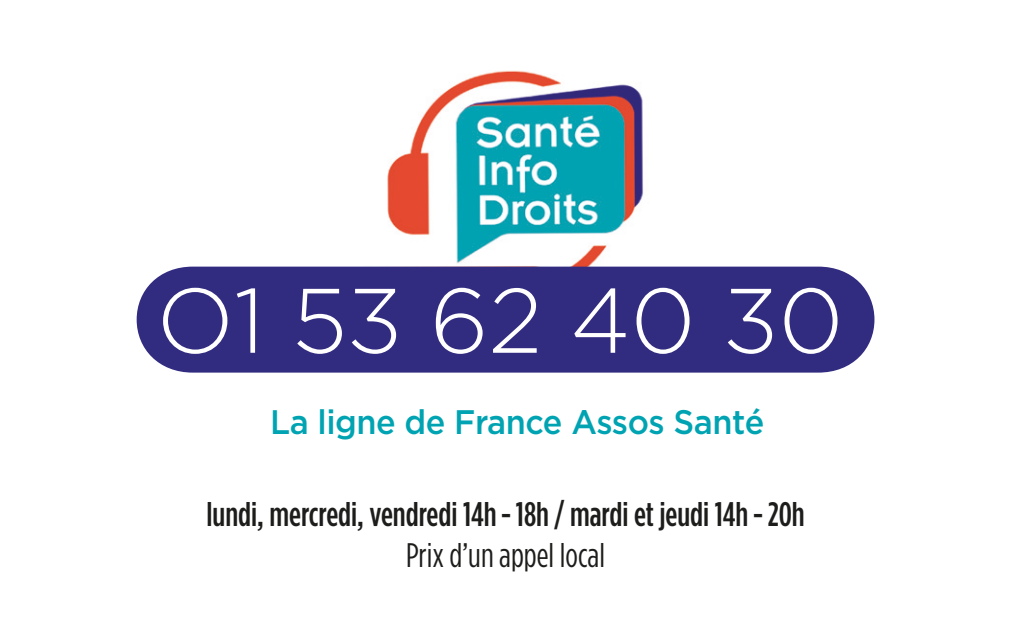
<style>
.page{position:relative;width:1010px;height:624px;background:#fff}
.page>*{position:absolute;margin:0;border:0;box-sizing:border-box;transform-origin:0 0}
.t1{font:300 91.2px "Gotham HTF";color:#fff}
.t2{font:500 condensed 34px "Gotham HTF";color:#1d1d1b}
.t3{font:500 34px "Gotham HTF";letter-spacing:-.015em;color:#00a3b2;scale:.95 1}
.t4{font:condensed 34px "Gotham HTF";color:#1d1d1b}
</style>
<div class="page">
<svg style="left:314px;top:372px;width:239px;height:1px"></svg>
<img style="left:387px;top:70px;width:257px;height:196px">
<div style="left:137px;top:266px;width:737px;height:106px;background:#322c81"></div>
<p class="t1" style="left:156px;top:271px;width:688px">O1 53 62 40 30</p>
<p class="t3" style="left:270px;top:403px;width:521px">La ligne de France Assos Santé</p>
<p class="t2" style="left:206px;top:495px;width:599px">lundi, mercredi, vendredi 14h-18h / mardi et jeudi 14h-20h</p>
<p class="t4" style="left:406px;top:537px;width:200px">Prix d’un appel local</p>
</div>
